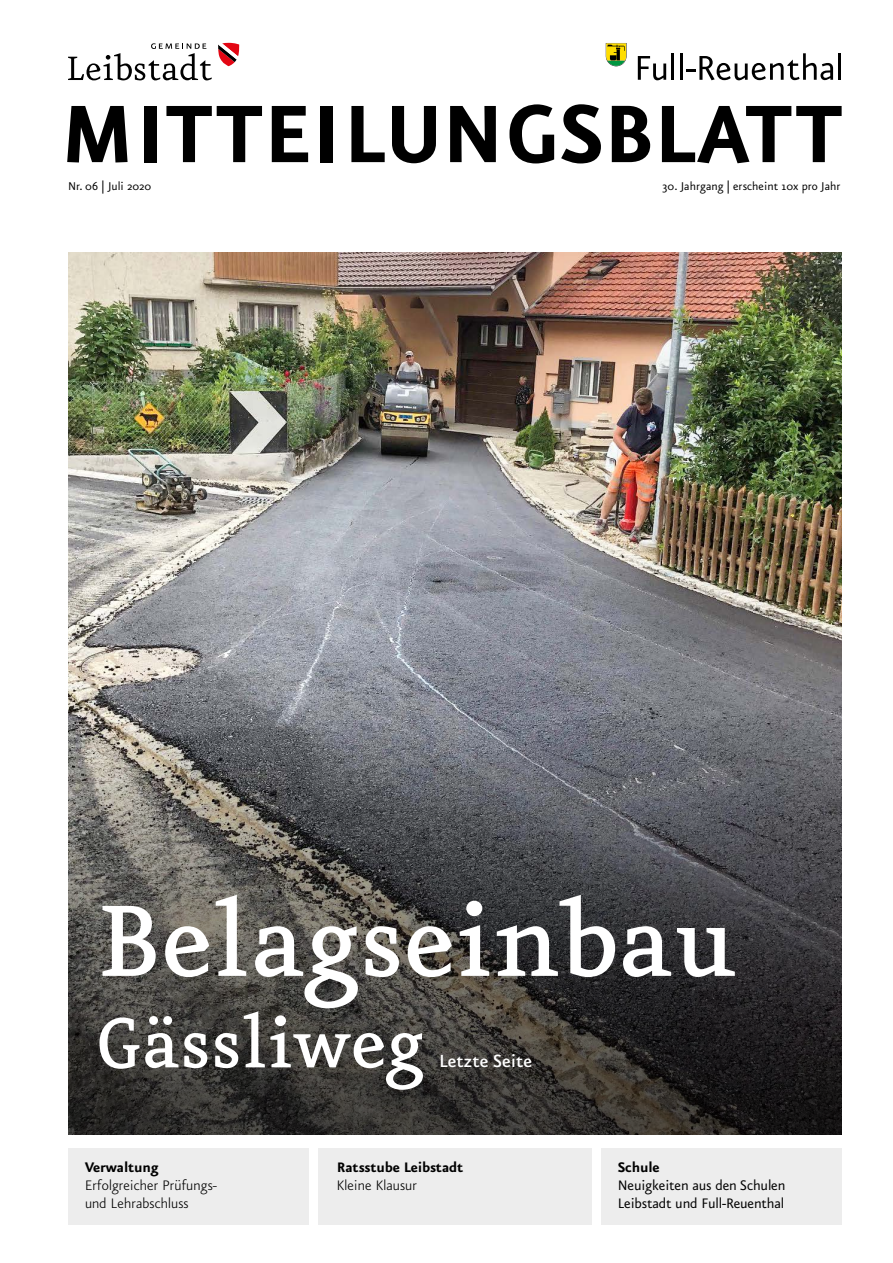
<style>
.page{position:relative;width:893px;height:1263px;background:#fff}
.page>*{position:absolute;margin:0;border:0;box-sizing:border-box;transform-origin:0 0}
.t1{font:500 121.5px "Eureka";color:#fff}
.t2{font:700 97.5px "Eureka Sans";letter-spacing:.01em;color:#000}
.t3{font:500 84px "Eureka";color:#fff}
.t4{font:500 21px "Eureka Sans";color:#fff}
.t5{font:300 16.5px/18px "Eureka Sans";letter-spacing:.01em;color:#000}
.t6{font:16.5px/18px "Eureka Sans";letter-spacing:-.01em;color:#000}
.t7{font:700 16.5px "Eureka Sans";letter-spacing:-.01em;color:#000}
.t8{font:13.5px "Eureka Sans";color:#000}
</style>
<div class="page">
<img style="left:68px;top:253px;width:774px;height:468px">
<svg style="left:218px;top:43px;width:21px;height:23px"></svg>
<svg style="left:68px;top:43px;width:144px;height:37px"></svg>
<svg style="left:638px;top:56px;width:28px;height:24px"></svg>
<hr style="left:671px;top:53px;width:3px;height:27px;background:#000">
<hr style="left:680px;top:53px;width:3px;height:27px;background:#000">
<svg style="left:686px;top:53px;width:147px;height:27px"></svg>
<hr style="left:838px;top:53px;width:3px;height:27px;background:#000">
<svg style="left:606px;top:43px;width:20px;height:23px"></svg>
<div style="left:68px;top:1148px;width:240px;height:77px;background:#ededed"></div>
<div style="left:319px;top:1148px;width:273px;height:77px;background:#ededed"></div>
<div style="left:601px;top:1148px;width:241px;height:77px;background:#ededed"></div>
<svg style="left:68px;top:721px;width:774px;height:414px;background:#4b4a49"></svg>
<h2 class="t2" style="left:60px;top:85px;width:783px">MITTEILUNGSBLATT</h2>
<p class="t8" style="left:68px;top:179px;width:85px">Nr. 06 | Juli 2020</p>
<p class="t8" style="left:662px;top:179px;width:180px">30. Jahrgang | erscheint 10x pro Jahr</p>
<h1 class="t1" style="left:96px;top:885px;width:644px">Belagseinbau</h1>
<h3 class="t3" style="left:96px;top:1005px;width:330px">Gässliweg</h3>
<p class="t4" style="left:439px;top:1051px;width:95px">Letzte Seite</p>
<p class="t7" style="left:85px;top:1159px;width:75px">Verwaltung</p>
<p class="t5" style="left:85px;top:1177px;width:134px">Erfolgreicher Prüfungs&shy;und Lehrabschluss</p>
<p class="t7" style="left:337px;top:1159px;width:128px">Ratsstube Leibstadt</p>
<p class="t5" style="left:337px;top:1177px;width:82px">Kleine Klausur</p>
<p class="t7" style="left:618px;top:1159px;width:43px">Schule</p>
<p class="t6" style="left:618px;top:1177px;width:169px">Neuigkeiten aus den Schulen<br>Leibstadt und Full-Reuenthal</p>
</div>
